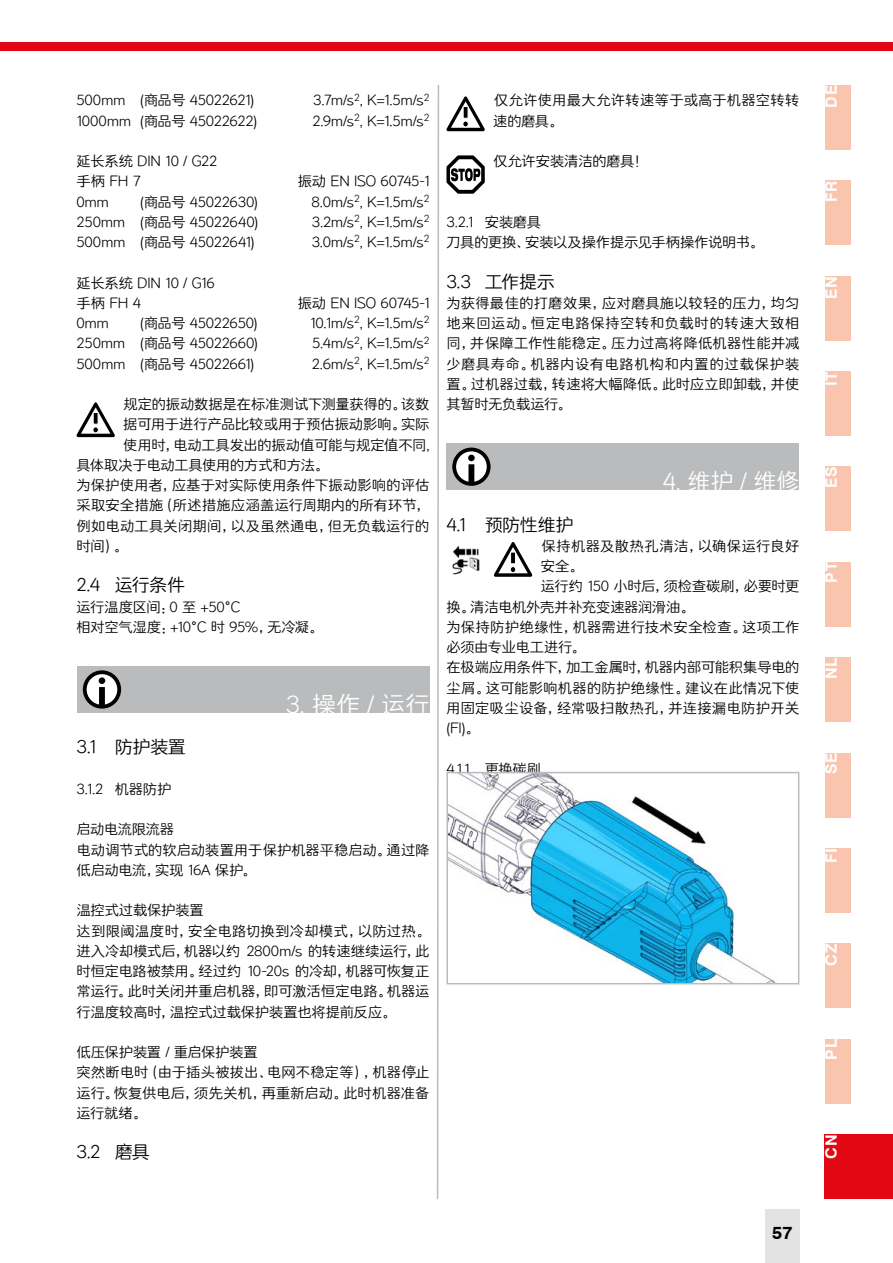
<style>
.page{position:relative;width:893px;height:1263px;background:#fff}
.page>*{position:absolute;margin:0;border:0;box-sizing:border-box;transform-origin:0 0}
.t1{font:24px "Aa Round Li";color:#fff}
.t2{font:24px "Aa Round Li";color:#fff;scale:.95 1}
.t3{font:18px "Aa Round Li";letter-spacing:-.025em;color:#000}
.t4{font:700 18px "Swiss 721 BT";color:#000}
.t5{font:700 15.75px "Swiss 721 BT";letter-spacing:.05em;color:#fff}
.t6{font:14.25px/20.2px "Aa Round Li";color:#000;text-align:justify}
.t7{font:14.25px/20.2px "Aa Round Li";letter-spacing:-.01em;color:#000}
.t8{font:14.25px/20.2px "Aa Round Li";letter-spacing:.025em;color:#000}
.t9{font:14.25px "Aa Round Li";letter-spacing:-.02em;color:#000}
.t10{font:14.25px "Aa Round Li";letter-spacing:.02em;color:#000}
.t11{font:14.25px "Aa Round Li";letter-spacing:.035em;color:#000}
.s1{font-style:inherit}
</style>
<div class="page">
<svg style="left:77px;top:402px;width:38px;height:35px"></svg>
<div style="left:77px;top:666px;width:352px;height:47px;background:#babbbc"></div>
<svg style="left:83px;top:670px;width:38px;height:39px"></svg>
<svg style="left:446px;top:96px;width:39px;height:35px"></svg>
<svg style="left:446px;top:155px;width:39px;height:39px"></svg>
<div style="left:446px;top:443px;width:353px;height:47px;background:#babbbc"></div>
<svg style="left:452px;top:448px;width:39px;height:38px"></svg>
<img style="left:452px;top:545px;width:28px;height:30px">
<svg style="left:494px;top:542px;width:38px;height:35px"></svg>
<img style="left:449px;top:775px;width:325px;height:206px">
<div style="left:446px;top:772px;width:353px;height:212px;border:2px solid #babbbc"></div>
<div style="left:825px;top:1039px;width:25px;height:64px;background:#f9c5af"></div>
<div style="left:825px;top:944px;width:25px;height:64px;background:#f9c5af"></div>
<div style="left:825px;top:848px;width:25px;height:64px;background:#f9c5af"></div>
<div style="left:825px;top:753px;width:25px;height:64px;background:#f9c5af"></div>
<div style="left:825px;top:657px;width:25px;height:65px;background:#f9c5af"></div>
<div style="left:825px;top:562px;width:25px;height:64px;background:#f9c5af"></div>
<div style="left:825px;top:467px;width:25px;height:64px;background:#f9c5af"></div>
<div style="left:825px;top:371px;width:25px;height:65px;background:#f9c5af"></div>
<div style="left:825px;top:276px;width:25px;height:64px;background:#f9c5af"></div>
<div style="left:825px;top:180px;width:25px;height:65px;background:#f9c5af"></div>
<div style="left:825px;top:85px;width:25px;height:64px;background:#f9c5af"></div>
<div style="left:0;top:43px;width:893px;height:8px;background:#e30613"></div>
<div style="left:765px;top:1209px;width:34px;height:54px;background:#e3e3e3"></div>
<svg style="left:436px;top:85px;width:4px;height:1115px"></svg>
<div style="left:825px;top:1134px;width:68px;height:65px;background:#e30613"></div>
<p class="t9" style="left:77px;top:90px;width:179px">500mm (商品号 45022621)</p>
<p class="t6" style="left:313px;top:90px;width:118px">3.7m/s<sup>2</sup>, K=1.5m/s<sup>2</sup></p>
<p class="t6" style="left:77px;top:110px;width:182px">1000mm (商品号 45022622)</p>
<p class="t6" style="left:312px;top:110px;width:119px">2.9m/s<sup>2</sup>, K=1.5m/s<sup>2</sup></p>
<p class="t7" style="left:77px;top:150px;width:143px">延长系统 DIN 10 / G22手柄 <span class="s1">FH 7</span></p>
<p class="t6" style="left:298px;top:171px;width:133px">振动 EN ISO 60745-1</p>
<p class="t6" style="left:77px;top:191px;width:34px">0mm</p>
<p class="t9" style="left:140px;top:192px;width:119px">(商品号 45022630)</p>
<p class="t6" style="left:312px;top:191px;width:119px">8.0m/s<sup>2</sup>, K=1.5m/s<sup>2</sup></p>
<p class="t6" style="left:77px;top:211px;width:183px">250mm (商品号 45022640)</p>
<p class="t6" style="left:312px;top:211px;width:119px">3.2m/s<sup>2</sup>, K=1.5m/s<sup>2</sup></p>
<p class="t6" style="left:77px;top:231px;width:180px">500mm (商品号 45022641)</p>
<p class="t6" style="left:312px;top:231px;width:119px">3.0m/s<sup>2</sup>, K=1.5m/s<sup>2</sup></p>
<p class="t7" style="left:77px;top:272px;width:140px">延长系统 DIN 10 / G16手柄 <span class="s1">FH 4</span></p>
<p class="t6" style="left:298px;top:292px;width:133px">振动 EN ISO 60745-1</p>
<p class="t6" style="left:77px;top:312px;width:34px">0mm</p>
<p class="t9" style="left:140px;top:313px;width:119px">(商品号 45022650)</p>
<p class="t6" style="left:310px;top:312px;width:121px">10.1m/s<sup>2</sup>, K=1.5m/s<sup>2</sup></p>
<p class="t6" style="left:77px;top:333px;width:183px">250mm (商品号 45022660)</p>
<p class="t6" style="left:312px;top:333px;width:119px">5.4m/s<sup>2</sup>, K=1.5m/s<sup>2</sup></p>
<p class="t6" style="left:77px;top:353px;width:179px">500mm (商品号 45022661)</p>
<p class="t6" style="left:312px;top:353px;width:119px">2.6m/s<sup>2</sup>, K=1.5m/s<sup>2</sup></p>
<p class="t6" style="left:123px;top:393px;width:308px">规定的振动数据是在标准测试下测量获得的。该数</p>
<p class="t6" style="left:123px;top:414px;width:308px">据可用于进行产品比较或用于预估振动影响。实际</p>
<p class="t6" style="left:123px;top:434px;width:308px">使用时，电动工具发出的振动值可能与规定值不同,</p>
<p class="t6" style="left:77px;top:454px;width:253px">具体取决于电动工具使用的方式和方法。</p>
<p class="t6" style="left:77px;top:474px;width:354px">为保护使用者，应基于对实际使用条件下振动影响的评估</p>
<p class="t6" style="left:77px;top:495px;width:354px">采取安全措施（所述措施应涵盖运行周期内的所有环节，</p>
<p class="t8" style="left:77px;top:515px;width:354px">例如电动工具关闭期间，以及虽然通电，但无负载运行的</p>
<p class="t6" style="left:77px;top:535px;width:52px">时间）。</p>
<p class="t3" style="left:77px;top:573px;width:110px">2.4 运行条件</p>
<p class="t6" style="left:77px;top:596px;width:247px">运行温度区间：0 至 +50°C<br>相对空气湿度：+10°C 时 95%，无冷凝。</p>
<h1 class="t1" style="left:286px;top:688px;width:145px">3. 操作 / 运行</h1>
<p class="t3" style="left:77px;top:735px;width:111px">3.1 防护装置</p>
<p class="t7" style="left:77px;top:778px;width:96px">3.1.2 机器防护</p>
<p class="t7" style="left:77px;top:819px;width:99px">启动电流限流器</p>
<p class="t6" style="left:77px;top:839px;width:354px">电动调节式的软启动装置用于保护机器平稳启动。通过降低启动电流，实现 16A 保护。</p>
<p class="t7" style="left:77px;top:900px;width:129px">温控式过载保护装置</p>
<p class="t6" style="left:77px;top:920px;width:354px">达到限阈温度时，安全电路切换到冷却模式，以防过热。进入冷却模式后，机器以约 2800m/s 的转速继续运行，此时恒定电路被禁用。经过约 10-20s 的冷却，机器可恢复正常运行。此时关闭并重启机器，即可激活恒定电路。机器运行温度较高时，温控式过载保护装置也将提前反应。</p>
<p class="t7" style="left:77px;top:1041px;width:183px">低压保护装置 / 重启保护装置</p>
<p class="t6" style="left:77px;top:1062px;width:354px">突然断电时（由于插头被拔出、电网不稳定等），机器停止运行。恢复供电后，须先关机，再重新启动。此时机器准备运行就绪。</p>
<p class="t3" style="left:77px;top:1140px;width:75px">3.2 磨具</p>
<p class="t8" style="left:493px;top:90px;width:308px">仅允许使用最大允许转速等于或高于机器空转转速的磨具。</p>
<p class="t6" style="left:493px;top:150px;width:155px">仅允许安装清洁的磨具！</p>
<p class="t7" style="left:446px;top:211px;width:96px">3.2.1 安装磨具</p>
<p class="t6" style="left:446px;top:231px;width:318px">刀具的更换、安装以及操作提示见手柄操作说明书。</p>
<p class="t3" style="left:446px;top:269px;width:110px">3.3 工作提示</p>
<p class="t6" style="left:446px;top:292px;width:354px">为获得最佳的打磨效果，应对磨具施以较轻的压力，均匀地来回运动。恒定电路保持空转和负载时的转速大致相同，并保障工作性能稳定。压力过高将降低机器性能并减少磨具寿命。机器内设有电路机构和内置的过载保护装置。过机器过载，转速将大幅降低。此时应立即卸载，并使其暂时无负载运行。</p>
<h1 class="t2" style="left:663px;top:465px;width:145px">4. 维护 / 维修</h1>
<p class="t3" style="left:446px;top:512px;width:128px">4.1 预防性维护</p>
<p class="t11" style="left:541px;top:536px;width:260px">保持机器及散热孔清洁，以确保运行良好</p>
<p class="t6" style="left:541px;top:555px;width:43px">安全。</p>
<p class="t9" style="left:541px;top:576px;width:260px">运行约 150 小时后，须检查碳刷，必要时更</p>
<p class="t6" style="left:446px;top:596px;width:248px">换。清洁电机外壳并补充变速器润滑油。</p>
<p class="t10" style="left:446px;top:617px;width:354px">为保持防护绝缘性，机器需进行技术安全检查。这项工作</p>
<p class="t6" style="left:446px;top:636px;width:139px">必须由专业电工进行。</p>
<p class="t6" style="left:446px;top:657px;width:354px">在极端应用条件下，加工金属时，机器内部可能积集导电的</p>
<p class="t10" style="left:446px;top:678px;width:354px">尘屑。这可能影响机器的防护绝缘性。建议在此情况下使</p>
<p class="t8" style="left:446px;top:697px;width:354px">用固定吸尘设备，经常吸扫散热孔，并连接漏电防护开关</p>
<p class="t6" style="left:446px;top:717px;width:34px">(FI)。</p>
<p class="t7" style="left:446px;top:758px;width:96px">4.1.1 更换碳刷</p>
<p class="t5" style="left:822px;top:108px;width:24px;rotate:-90deg">DE</p>
<p class="t5" style="left:822px;top:202px;width:23px;rotate:-90deg">FR</p>
<p class="t5" style="left:822px;top:299px;width:24px;rotate:-90deg">EN</p>
<p class="t5" style="left:822px;top:386px;width:16px;rotate:-90deg">IT</p>
<p class="t5" style="left:822px;top:488px;width:23px;rotate:-90deg">ES</p>
<p class="t5" style="left:822px;top:583px;width:22px;rotate:-90deg">PT</p>
<p class="t5" style="left:822px;top:679px;width:23px;rotate:-90deg">NL</p>
<p class="t5" style="left:822px;top:774px;width:23px;rotate:-90deg">SE</p>
<p class="t5" style="left:822px;top:863px;width:17px;rotate:-90deg">FI</p>
<p class="t5" style="left:822px;top:966px;width:23px;rotate:-90deg">CZ</p>
<p class="t5" style="left:822px;top:1059px;width:22px;rotate:-90deg">PL</p>
<p class="t5" style="left:822px;top:1159px;width:26px;rotate:-90deg">CN</p>
<p class="t4" style="left:772px;top:1222px;width:22px">57</p>
</div>
